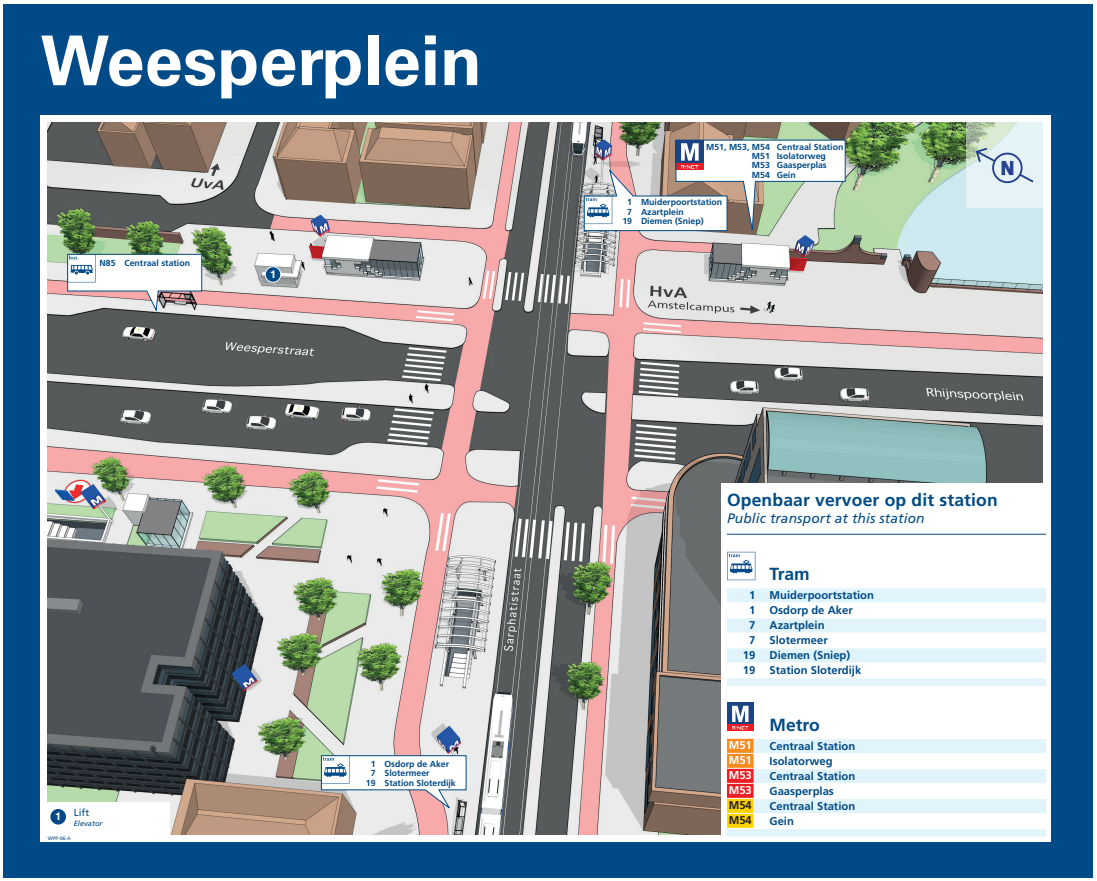
<style>
.page{position:relative;width:1097px;height:881px;background:#fff}
.page>*{position:absolute;margin:0;border:0;box-sizing:border-box;transform-origin:0 0}
.Naam_Station{font:700 68.75px "Univers LT Std";color:#fff}
.t1{font:700 18.75px "Frutiger LT Std";color:#253f8e}
.Openbaar_vervoer{font:700 17.5px "Frutiger LT Std";letter-spacing:.01em;color:#004b87}
.Bus___Tram{font:700 17.5px "Frutiger LT Std";color:#004b87}
.Public_transport___lijn{font:italic 13.75px "Frutiger LT Std";letter-spacing:.01em;color:#004b87}
.Stations_3e_regel_blauw{font:700 11.25px "Frutiger LT Std";color:#004b87}
.Stations_2e_regel_wit{font:700 11.25px "Frutiger LT Std";color:#004b87}
.Stations_laatste_regel_blauw{font:700 11.25px "Frutiger LT Std";color:#004b87}
.Stations_eerste_regel{font:700 11.25px "Frutiger LT Std";color:#004b87}
.metro_51{font:700 11.25px "Frutiger LT Std";color:#fff}
.metro_53{font:700 11.25px "Frutiger LT Std";color:#fff}
.metro_54{font:700 11.25px "Frutiger LT Std";color:#231f20}
.t2{font:700 10.88px "Helvetica Neue Knop";color:#fff}
.t3{font:10px "Frutiger LT Std";color:#004b87}
.tekstballonnen{font:700 8.75px "Frutiger LT Std";color:#004b87}
.t4{font:italic 7.5px "Frutiger LT Std";color:#004b87}
.Lopen_2e_regel{font:5px "Frutiger LT Std";color:#004b87}
.s1{font-family:"Helvetica Neue Knop";font-weight:700;font-size:10.88px;color:#fff}
</style>
<div class="page">
<div style="left:4px;top:4px;width:1089px;height:873px;background:#004b87"></div>
<div style="left:40px;top:115px;width:1010px;height:727px;background:#fff"></div>
<img style="left:48px;top:123px;width:995px;height:711px">
<div style="left:40px;top:802px;width:130px;height:40px;background:#fff"></div>
<div style="left:50px;top:809px;width:16px;height:15px;background:#004b87;border-radius:50%"></div>
<svg style="left:321px;top:755px;width:146px;height:55px"></svg>
<div style="left:265px;top:267px;width:16px;height:15px;background:#004b87;border-radius:50%"></div>
<div style="left:265px;top:266px;width:16px;height:16px;border:1px solid #fff;border-radius:50%"></div>
<svg style="left:966px;top:123px;width:77px;height:85px;background:#dbebe6"></svg>
<svg style="left:975px;top:148px;width:58px;height:37px;background:#ccdce7"></svg>
<svg style="left:583px;top:139px;width:263px;height:96px"></svg>
<div style="left:721px;top:483px;width:329px;height:359px;background:#fff"></div>
<hr style="left:727px;top:534px;width:319px;height:1px;background:#004b87">
<div style="left:727px;top:588px;width:319px;height:14px;background:#e1f4fc"></div>
<div style="left:727px;top:618px;width:319px;height:14px;background:#e1f4fc"></div>
<div style="left:727px;top:648px;width:319px;height:14px;background:#e1f4fc"></div>
<div style="left:727px;top:678px;width:319px;height:8px;background:#e1f4fc"></div>
<div style="left:727px;top:739px;width:319px;height:14px;background:#e1f4fc"></div>
<div style="left:727px;top:769px;width:319px;height:14px;background:#e1f4fc"></div>
<div style="left:727px;top:799px;width:319px;height:14px;background:#e1f4fc"></div>
<div style="left:727px;top:829px;width:319px;height:7px;background:#e1f4fc"></div>
<svg style="left:727px;top:552px;width:28px;height:28px"></svg>
<div style="left:727px;top:702px;width:26px;height:22px;background:#1c4482"></div>
<div style="left:727px;top:724px;width:26px;height:6px;background:#ee1d23"></div>
<svg style="left:732px;top:705px;width:16px;height:24px"></svg>
<div style="left:727px;top:738px;width:26px;height:14px;background:#f68b1f"></div>
<div style="left:727px;top:753px;width:26px;height:14px;background:#f68b1f"></div>
<div style="left:727px;top:768px;width:26px;height:14px;background:#ee1d23"></div>
<div style="left:727px;top:783px;width:26px;height:14px;background:#ee1d23"></div>
<div style="left:727px;top:798px;width:26px;height:14px;background:#fed304"></div>
<div style="left:727px;top:813px;width:26px;height:14px;background:#fed304"></div>
<svg style="left:67px;top:254px;width:135px;height:58px"></svg>
<p class="Naam_Station" style="left:40px;top:21px;width:443px">Weesperplein</p>
<p class="tekstballonnen" style="left:99px;top:258px;width:92px">N85 Centraal station</p>
<p class="t2" style="left:270px;top:265px;width:8px">1</p>
<p class="t3" style="left:55px;top:806px;width:36px"><span class="s1">1</span> Lift</p>
<p class="t4" style="left:74px;top:819px;width:30px">Elevator</p>
<p class="Lopen_2e_regel" style="left:48px;top:835px;width:25px">WPP-06-A</p>
<p class="tekstballonnen" style="left:371px;top:758px;width:80px">1 Osdorp de Aker</p>
<p class="tekstballonnen" style="left:371px;top:768px;width:60px">7 Slotermeer</p>
<p class="tekstballonnen" style="left:366px;top:777px;width:91px">19 Station Sloterdijk</p>
<p class="tekstballonnen" style="left:706px;top:141px;width:139px">M51, M53, M54 Centraal Station</p>
<p class="tekstballonnen" style="left:752px;top:151px;width:75px">M51 Isolatorweg</p>
<p class="tekstballonnen" style="left:752px;top:160px;width:76px">M53 Gaasperplas</p>
<p class="tekstballonnen" style="left:752px;top:169px;width:45px">M54 Gein</p>
<h2 class="t1" style="left:1000px;top:157px;width:15px">N</h2>
<p class="tekstballonnen" style="left:627px;top:197px;width:96px">1 Muiderpoortstation</p>
<p class="tekstballonnen" style="left:627px;top:207px;width:58px">7 Azartplein</p>
<p class="tekstballonnen" style="left:622px;top:216px;width:83px">19 Diemen (Sniep)</p>
<p class="Openbaar_vervoer" style="left:727px;top:489px;width:272px">Openbaar vervoer op dit station</p>
<p class="Public_transport___lijn" style="left:727px;top:510px;width:199px">Public transport at this station</p>
<p class="Bus___Tram" style="left:769px;top:564px;width:42px">Tram</p>
<p class="Stations_eerste_regel" style="left:749px;top:588px;width:8px">1</p>
<p class="Stations_eerste_regel" style="left:769px;top:588px;width:106px">Muiderpoortstation</p>
<p class="Stations_2e_regel_wit" style="left:749px;top:603px;width:8px">1</p>
<p class="Stations_2e_regel_wit" style="left:769px;top:603px;width:85px">Osdorp de Aker</p>
<p class="Stations_3e_regel_blauw" style="left:749px;top:618px;width:8px">7</p>
<p class="Stations_3e_regel_blauw" style="left:769px;top:618px;width:57px">Azartplein</p>
<p class="Stations_2e_regel_wit" style="left:749px;top:633px;width:8px">7</p>
<p class="Stations_2e_regel_wit" style="left:769px;top:633px;width:60px">Slotermeer</p>
<p class="Stations_3e_regel_blauw" style="left:743px;top:648px;width:14px">19</p>
<p class="Stations_3e_regel_blauw" style="left:769px;top:648px;width:82px">Diemen (Sniep)</p>
<p class="Stations_laatste_regel_blauw" style="left:743px;top:663px;width:14px">19</p>
<p class="Stations_laatste_regel_blauw" style="left:769px;top:663px;width:93px">Station Sloterdijk</p>
<p class="metro_51" style="left:729px;top:738px;width:25px">M51</p>
<p class="metro_51" style="left:729px;top:753px;width:25px">M51</p>
<p class="metro_53" style="left:729px;top:768px;width:25px">M53</p>
<p class="metro_53" style="left:729px;top:783px;width:25px">M53</p>
<p class="metro_54" style="left:729px;top:798px;width:25px">M54</p>
<p class="metro_54" style="left:729px;top:813px;width:25px">M54</p>
<p class="Bus___Tram" style="left:769px;top:714px;width:52px">Metro</p>
<p class="Stations_3e_regel_blauw" style="left:769px;top:739px;width:87px">Centraal Station</p>
<p class="Stations_2e_regel_wit" style="left:769px;top:754px;width:65px">Isolatorweg</p>
<p class="Stations_3e_regel_blauw" style="left:769px;top:769px;width:87px">Centraal Station</p>
<p class="Stations_2e_regel_wit" style="left:769px;top:784px;width:66px">Gaasperplas</p>
<p class="Stations_3e_regel_blauw" style="left:769px;top:799px;width:87px">Centraal Station</p>
<p class="Stations_laatste_regel_blauw" style="left:769px;top:814px;width:26px">Gein</p>
</div>
